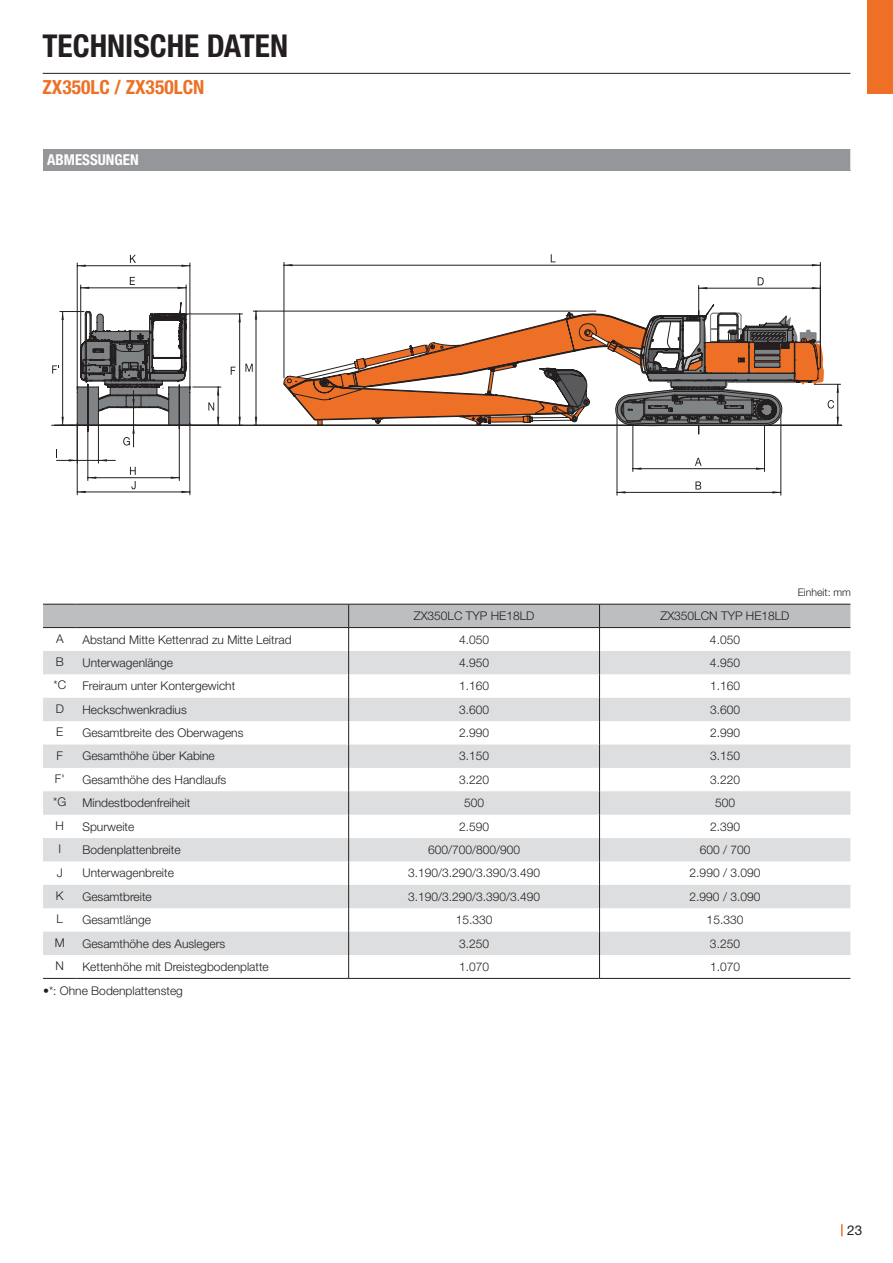
<style>
.page{position:relative;width:893px;height:1263px;background:#fff}
.page>*{position:absolute;margin:0;border:0;box-sizing:border-box;transform-origin:0 0}
.t1{font:700 condensed 31.5px "Helvetica Neue LT Pro";color:#231f20}
.t2{font:700 condensed 19.5px "Helvetica Neue LT Pro";color:#ed7026}
.t3{font:700 condensed 15px "Helvetica Neue LT Pro";color:#fff}
.t4{font:13.5px "Helvetica Neue LT Pro";color:#231f20}
.t5{font:300 12px "Helvetica Neue LT Pro";color:#231f20}
.t6{font:300 10.5px "Helvetica Neue LT Pro";color:#231f20}
</style>
<div class="page">
<div style="left:867px;top:0;width:26px;height:94px;background:#ed7026"></div>
<svg style="left:841px;top:1224px;width:2px;height:12px"></svg>
<hr style="left:190px;top:423px;width:1px;height:72px;background:#231f20">
<hr style="left:77px;top:423px;width:1px;height:72px;background:#231f20">
<hr style="left:77px;top:265px;width:113px;height:1px;background:#231f20">
<hr style="left:190px;top:263px;width:1px;height:127px;background:#231f20">
<hr style="left:77px;top:263px;width:1px;height:127px;background:#231f20">
<svg style="left:181px;top:265px;width:9px;height:2px"></svg>
<svg style="left:78px;top:265px;width:8px;height:2px"></svg>
<svg style="left:130px;top:255px;width:6px;height:8px"></svg>
<hr style="left:284px;top:265px;width:536px;height:1px;background:#231f20">
<hr style="left:284px;top:262px;width:1px;height:116px;background:#231f20">
<hr style="left:820px;top:262px;width:1px;height:106px;background:#231f20">
<svg style="left:284px;top:264px;width:8px;height:2px"></svg>
<svg style="left:812px;top:264px;width:8px;height:2px"></svg>
<svg style="left:551px;top:254px;width:5px;height:8px"></svg>
<hr style="left:617px;top:415px;width:1px;height:80px;background:#231f20">
<hr style="left:781px;top:415px;width:1px;height:80px;background:#231f20">
<svg style="left:52px;top:277px;width:789px;height:216px"></svg>
<svg style="left:43px;top:604px;width:807px;height:374px"></svg>
<hr style="left:43px;top:978px;width:34px;height:1px;background:#231f20">
<hr style="left:77px;top:978px;width:272px;height:1px;background:#231f20">
<hr style="left:349px;top:978px;width:250px;height:1px;background:#231f20">
<hr style="left:599px;top:978px;width:251px;height:1px;background:#231f20">
<div style="left:43px;top:149px;width:808px;height:21px;background:#949699"></div>
<svg style="left:850px;top:149px;width:1px;height:21px"></svg>
<hr style="left:43px;top:73px;width:807px;height:1px;background:#231f20">
<h1 class="t1" style="left:43px;top:26px;width:247px">TECHNISCHE DATEN</h1>
<h2 class="t2" style="left:43px;top:75px;width:163px">ZX350LC / ZX350LCN</h2>
<p class="t3" style="left:47px;top:151px;width:93px">ABMESSUNGEN</p>
<p class="t5" style="left:414px;top:608px;width:122px">ZX350LC TYP HE18LD</p>
<p class="t5" style="left:660px;top:608px;width:130px">ZX350LCN TYP HE18LD</p>
<p class="t5" style="left:56px;top:631px;width:9px">A</p>
<p class="t5" style="left:83px;top:632px;width:211px">Abstand Mitte Kettenrad zu Mitte Leitrad</p>
<p class="t5" style="left:459px;top:632px;width:32px">4.050</p>
<p class="t5" style="left:710px;top:632px;width:32px">4.050</p>
<p class="t5" style="left:56px;top:654px;width:10px">B</p>
<p class="t5" style="left:83px;top:655px;width:92px">Unterwagenlänge</p>
<p class="t5" style="left:459px;top:655px;width:32px">4.950</p>
<p class="t5" style="left:710px;top:655px;width:32px">4.950</p>
<p class="t5" style="left:53px;top:678px;width:14px">*C</p>
<p class="t5" style="left:83px;top:679px;width:154px">Freiraum unter Kontergewicht</p>
<p class="t5" style="left:459px;top:679px;width:32px">1.160</p>
<p class="t5" style="left:710px;top:679px;width:32px">1.160</p>
<p class="t5" style="left:56px;top:701px;width:10px">D</p>
<p class="t5" style="left:83px;top:702px;width:106px">Heckschwenkradius</p>
<p class="t5" style="left:459px;top:702px;width:32px">3.600</p>
<p class="t5" style="left:710px;top:702px;width:32px">3.600</p>
<p class="t5" style="left:56px;top:725px;width:9px">E</p>
<p class="t5" style="left:83px;top:725px;width:162px">Gesamtbreite des Oberwagens</p>
<p class="t5" style="left:459px;top:725px;width:32px">2.990</p>
<p class="t5" style="left:710px;top:725px;width:32px">2.990</p>
<p class="t5" style="left:57px;top:748px;width:8px">F</p>
<p class="t5" style="left:83px;top:749px;width:134px">Gesamthöhe über Kabine</p>
<p class="t5" style="left:459px;top:749px;width:32px">3.150</p>
<p class="t5" style="left:710px;top:749px;width:32px">3.150</p>
<p class="t5" style="left:55px;top:771px;width:11px">F'</p>
<p class="t5" style="left:83px;top:772px;width:145px">Gesamthöhe des Handlaufs</p>
<p class="t5" style="left:459px;top:772px;width:32px">3.220</p>
<p class="t5" style="left:710px;top:772px;width:32px">3.220</p>
<p class="t5" style="left:53px;top:795px;width:15px">*G</p>
<p class="t5" style="left:83px;top:796px;width:109px">Mindestbodenfreiheit</p>
<p class="t5" style="left:464px;top:796px;width:22px">500</p>
<p class="t5" style="left:715px;top:796px;width:22px">500</p>
<p class="t5" style="left:56px;top:818px;width:10px">H</p>
<p class="t5" style="left:83px;top:819px;width:53px">Spurweite</p>
<p class="t5" style="left:459px;top:819px;width:32px">2.590</p>
<p class="t5" style="left:710px;top:819px;width:32px">2.390</p>
<p class="t5" style="left:58px;top:841px;width:4px">I</p>
<p class="t5" style="left:83px;top:842px;width:100px">Bodenplattenbreite</p>
<p class="t5" style="left:428px;top:842px;width:94px">600/700/800/900</p>
<p class="t5" style="left:700px;top:842px;width:52px">600 / 700</p>
<p class="t5" style="left:57px;top:865px;width:7px">J</p>
<p class="t5" style="left:83px;top:866px;width:93px">Unterwagenbreite</p>
<p class="t5" style="left:408px;top:866px;width:134px">3.190/3.290/3.390/3.490</p>
<p class="t5" style="left:690px;top:866px;width:72px">2.990 / 3.090</p>
<p class="t5" style="left:56px;top:888px;width:9px">K</p>
<p class="t5" style="left:83px;top:889px;width:71px">Gesamtbreite</p>
<p class="t5" style="left:408px;top:889px;width:134px">3.190/3.290/3.390/3.490</p>
<p class="t5" style="left:690px;top:889px;width:72px">2.990 / 3.090</p>
<p class="t5" style="left:57px;top:912px;width:8px">L</p>
<p class="t5" style="left:83px;top:912px;width:70px">Gesamtlänge</p>
<p class="t5" style="left:456px;top:912px;width:38px">15.330</p>
<p class="t5" style="left:707px;top:912px;width:38px">15.330</p>
<p class="t5" style="left:55px;top:935px;width:11px">M</p>
<p class="t5" style="left:83px;top:936px;width:144px">Gesamthöhe des Auslegers</p>
<p class="t5" style="left:459px;top:936px;width:32px">3.250</p>
<p class="t5" style="left:710px;top:936px;width:32px">3.250</p>
<p class="t5" style="left:56px;top:958px;width:10px">N</p>
<p class="t5" style="left:83px;top:959px;width:188px">Kettenhöhe mit Dreistegbodenplatte</p>
<p class="t5" style="left:459px;top:959px;width:32px">1.070</p>
<p class="t5" style="left:710px;top:959px;width:32px">1.070</p>
<p class="t5" style="left:43px;top:984px;width:141px">•*: Ohne Bodenplattensteg</p>
<p class="t6" style="left:798px;top:586px;width:55px">Einheit: mm</p>
<p class="t4" style="left:847px;top:1222px;width:17px">23</p>
</div>
